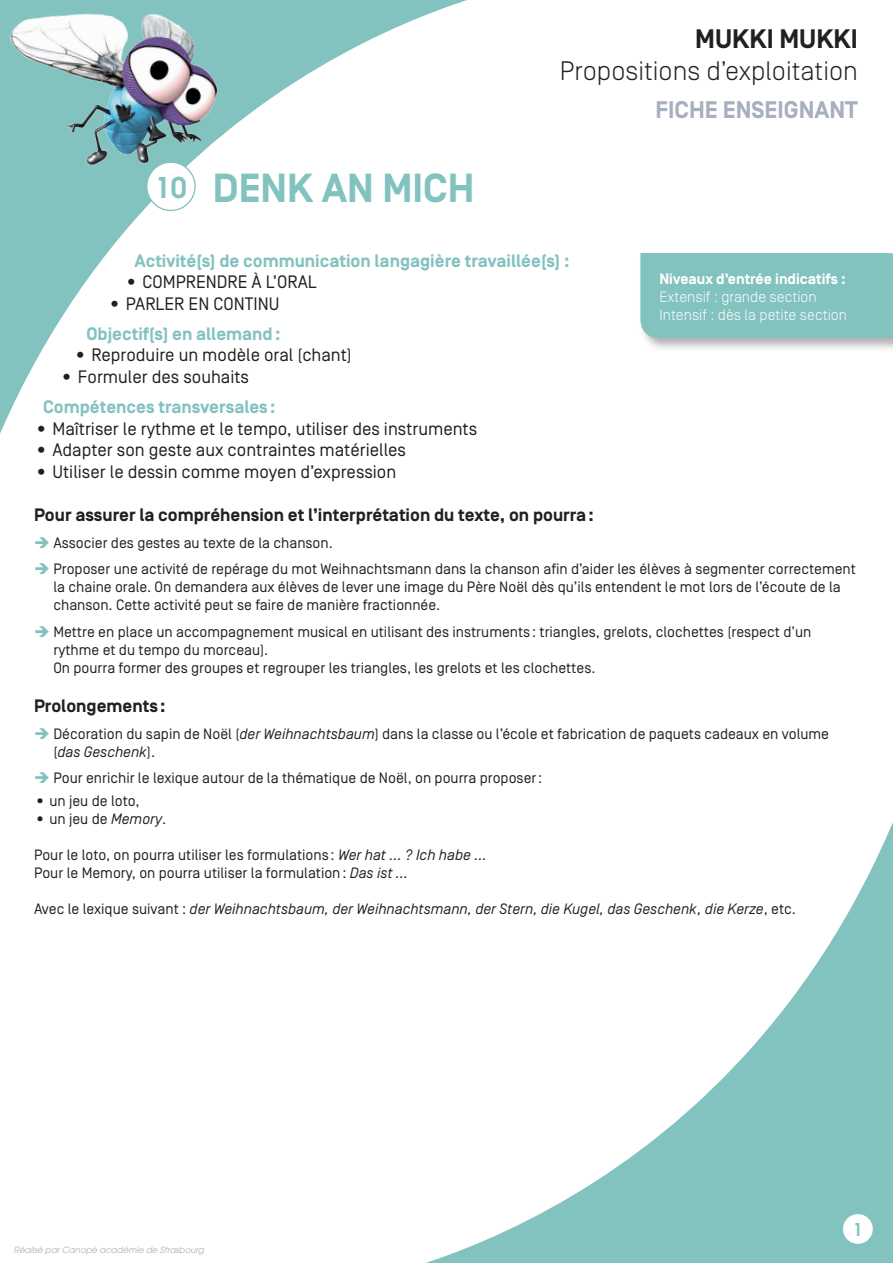
<style>
.page{position:relative;width:893px;height:1263px;background:#fff}
.page>*{position:absolute;margin:0;border:0;box-sizing:border-box;transform-origin:0 0}
.t1{font:700 40.5px "Simplon BP";color:#82c2bf}
.t2{font:600 28.35px "Avant Garde";color:#82c2bf}
.t3{font:300 26.7px "Simplon BP";color:#231f20}
.t4{font:700 26.7px "Simplon BP";color:#231f20}
.t5{font:700 24px "Simplon BP";color:#a8afbe}
.t6{font:18px "Simplon BP Regular";color:#231f20}
.t7{font:700 18px "Simplon BP";color:#82c2bf}
.t8{font:700 18px "Simplon BP";color:#231f20}
.t9{font:600 17.55px "Avant Garde";color:#82c2bf}
.t10{font:15px/18px "Simplon BP Regular";color:#231f20}
.t11{font:italic 15px "Simplon BP Regular";color:#231f20}
.t12{font:300 15px/18px "Simplon BP";color:#fff}
.t13{font:700 15px "Simplon BP";color:#fff}
.t14{font:italic 8.55px "Avant Garde";color:#a8afbe}
.s1{color:#82c2bf}
.s2{font-style:italic}
.s3{font-style:normal}
</style>
<div class="page">
<svg style="left:0;top:0;width:467px;height:434px"></svg>
<svg style="left:426px;top:822px;width:467px;height:441px"></svg>
<div style="left:843px;top:1214px;width:30px;height:30px;background:#fff;border-radius:50%"></div>
<div style="left:638px;top:251px;width:255px;height:101px;background:#231f20;opacity:.35"></div>
<div style="left:640px;top:253px;width:253px;height:85px;background:#82c2bf"></div>
<img style="left:0;top:0;width:259px;height:210px">
<h3 class="t4" style="left:695px;top:24px;width:164px">MUKKI MUKKI</h3>
<h3 class="t3" style="left:560px;top:55px;width:300px">Propositions d’exploitation</h3>
<h2 class="t2" style="left:155px;top:169px;width:33px">10</h2>
<p class="t1" style="left:213px;top:165px;width:263px">DENK AN MICH</p>
<h3 class="t5" style="left:655px;top:96px;width:204px">FICHE ENSEIGNANT</h3>
<p class="t7" style="left:135px;top:250px;width:436px">Activité(s) de communication langagière travaillée(s) :</p>
<p class="t6" style="left:124px;top:271px;width:194px">• COMPRENDRE À L’ORAL</p>
<p class="t6" style="left:108px;top:293px;width:173px">• PARLER EN CONTINU</p>
<p class="t7" style="left:87px;top:323px;width:195px">Objectif(s) en allemand:</p>
<p class="t6" style="left:73px;top:345px;width:280px">• Reproduire un modèle oral (chant)</p>
<p class="t6" style="left:60px;top:366px;width:191px">• Formuler des souhaits</p>
<p class="t7" style="left:43px;top:397px;width:234px">Compétences transversales :</p>
<p class="t6" style="left:34px;top:418px;width:445px">• Maîtriser le rythme et le tempo, utiliser des instruments</p>
<p class="t6" style="left:34px;top:440px;width:374px">• Adapter son geste aux contraintes matérielles</p>
<p class="t6" style="left:34px;top:461px;width:364px">• Utiliser le dessin comme moyen d’expression</p>
<p class="t8" style="left:34px;top:505px;width:561px">Pour assurer la compréhension et l’interprétation du texte, on pourra:</p>
<p class="t10" style="left:34px;top:533px;width:300px"><span class="s1">➔</span> Associer des gestes au texte de la chanson.</p>
<p class="t10" style="left:53px;top:560px;width:804px;text-indent:-19px"><span class="s1">➔</span> Proposer une activité de repérage du mot Weihnachtsmann dans la chanson afin d’aider les élèves à segmenter correctement la chaine orale. On demandera aux élèves de lever une image du Père Noël dès qu’ils entendent le mot lors de l’écoute de la chanson. Cette activité peut se faire de manière fractionnée.</p>
<p class="t10" style="left:53px;top:622px;width:759px;text-indent:-19px"><span class="s1">➔</span> Mettre en place un accompagnement musical en utilisant des instruments : triangles, grelots, clochettes (respect d’un rythme et du tempo du morceau).<br>On pourra former des groupes et regrouper les triangles, les grelots et les clochettes.</p>
<p class="t8" style="left:34px;top:696px;width:133px">Prolongements :</p>
<p class="t10" style="left:53px;top:724px;width:777px;text-indent:-19px"><span class="s1">➔</span> Décoration du sapin de Noël (<span class="s2">der Weihnachtsbaum</span>) dans la classe ou l’école et fabrication de paquets cadeaux en volume (<span class="s2">das Geschenk</span>).</p>
<p class="t10" style="left:34px;top:769px;width:510px"><span class="s1">➔</span> Pour enrichir le lexique autour de la thématique de Noël, on pourra proposer:</p>
<p class="t10" style="left:34px;top:791px;width:107px">• un jeu de loto,</p>
<p class="t10" style="left:34px;top:809px;width:134px">• un jeu de <span class="s2">Memory</span>.</p>
<p class="t10" style="left:34px;top:845px;width:454px">Pour le loto, on pourra utiliser les formulations : <span class="s2">Wer hat … ? Ich habe …</span></p>
<p class="t10" style="left:34px;top:863px;width:376px">Pour le Memory, on pourra utiliser la formulation: <span class="s2">Das ist …</span></p>
<p class="t11" style="left:34px;top:900px;width:763px"><span class="s3">Avec le lexique suivant :</span> der Weihnachtsbaum, der Weihnachtsmann, der Stern, die Kugel, das Geschenk, die Kerze<span class="s3">, etc.</span></p>
<p class="t13" style="left:659px;top:271px;width:188px">Niveaux d’entrée indicatifs :</p>
<p class="t12" style="left:659px;top:288px;width:189px">Extensif : grande section<br>Intensif : dès la petite section</p>
<p class="t14" style="left:14px;top:1244px;width:192px">Réalisé par Canopé académie de Strasbourg</p>
<p class="t9" style="left:853px;top:1218px;width:11px">1</p>
</div>
